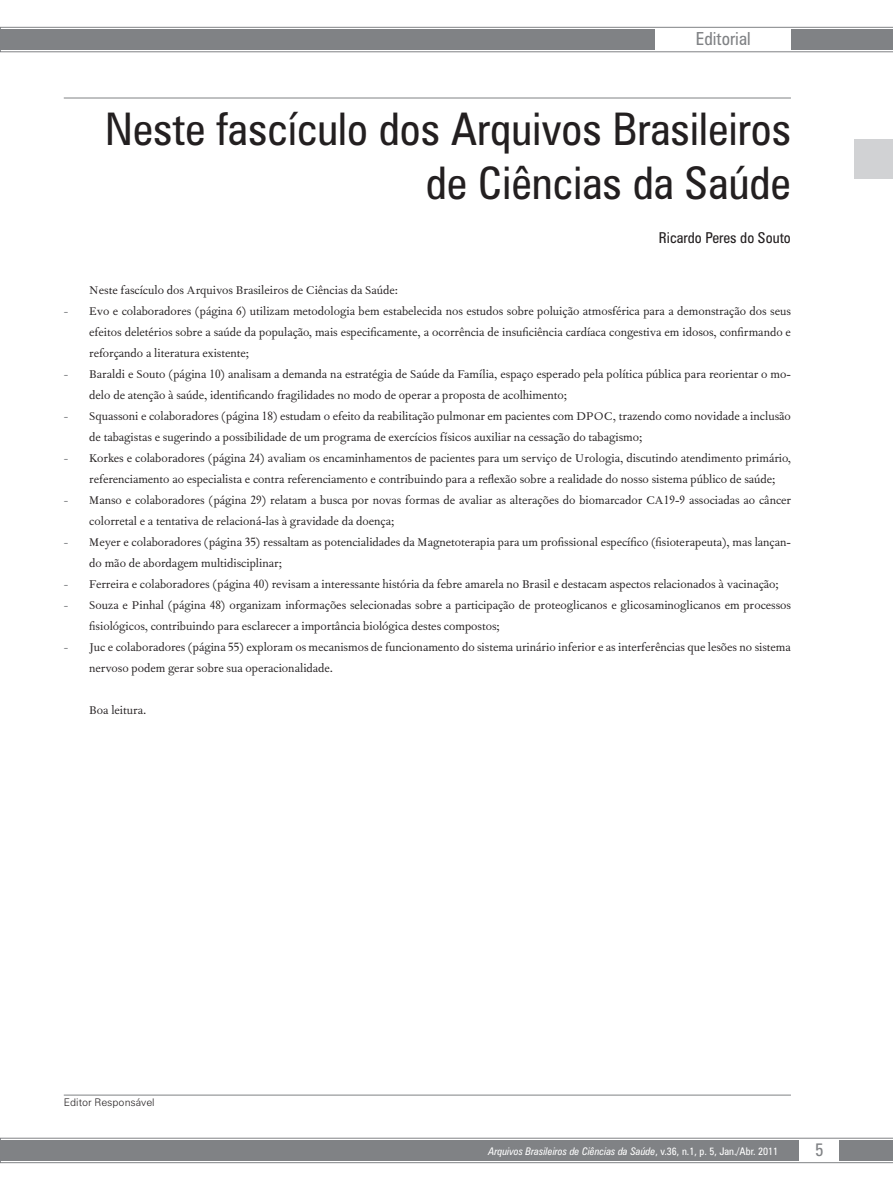
<style>
.page{position:relative;width:893px;height:1191px;background:#fff}
.page>*{position:absolute;margin:0;border:0;box-sizing:border-box;transform-origin:0 0}
.t1{font:condensed 45px/54px "Zurich BT";color:#231f20;text-align:right}
.t2{font:condensed 18px "Zurich BT";color:#808285}
.t3{font:condensed 15px "Zurich BT";color:#231f20}
.t4{font:13.5px/21px "Fournier MT Std";color:#231f20}
.t5{font:italic condensed 10.5px "Zurich BT";color:#fff}
.t6{font:300 10.5px "Zurich BT";color:#231f20}
.s1{color:#808285}
.s2{font-style:normal}
</style>
<div class="page">
<svg style="left:0;top:1137px;width:893px;height:26px;background:#8f9194"></svg>
<div style="left:800px;top:1139px;width:39px;height:22px;background:#fff"></div>
<svg style="left:0;top:27px;width:893px;height:25px;background:#8e9092"></svg>
<div style="left:656px;top:29px;width:135px;height:21px;background:#fff"></div>
<div style="left:855px;top:139px;width:38px;height:40px;background:#d1d2d4"></div>
<hr style="left:64px;top:98px;width:727px;height:1px;background:#808285">
<hr style="left:64px;top:1094px;width:727px;height:1px;background:#808285">
<h2 class="t2" style="left:696px;top:27px;width:56px">Editorial</h2>
<h1 class="t1" style="left:105px;top:102px;width:687px">Neste fascículo dos Arquivos Brasileiros de Ciências da Saúde</h1>
<p class="t3" style="left:659px;top:228px;width:134px">Ricardo Peres do Souto</p>
<p class="t4" style="left:89px;top:279px;width:310px">Neste fascículo dos Arquivos Brasileiros de Ciências da Saúde:</p>
<p class="t4" style="left:89px;top:300px;width:703px;text-align:justify;text-indent:-26px"><span class="s1">-</span> Evo e colaboradores (página 6) utilizam metodologia bem estabelecida nos estudos sobre poluição atmosférica para a demonstração dos seus efeitos deletérios sobre a saúde da população, mais especificamente, a ocorrência de insuficiência cardíaca congestiva em idosos, confirmando e reforçando a literatura existente;</p>
<p class="t4" style="left:89px;top:363px;width:703px;text-indent:-26px"><span class="s1">-</span> Baraldi e Souto (página 10) analisam a demanda na estratégia de Saúde da Família, espaço esperado pela política pública para reorientar o mo&shy;delo de atenção à saúde, identificando fragilidades no modo de operar a proposta de acolhimento;</p>
<p class="t4" style="left:89px;top:405px;width:703px;text-indent:-26px"><span class="s1">-</span> Squassoni e colaboradores (página 18) estudam o efeito da reabilitação pulmonar em pacientes com DPOC, trazendo como novidade a inclusão de tabagistas e sugerindo a possibilidade de um programa de exercícios físicos auxiliar na cessação do tabagismo;</p>
<p class="t4" style="left:89px;top:447px;width:703px;text-indent:-26px"><span class="s1">-</span> Korkes e colaboradores (página 24) avaliam os encaminhamentos de pacientes para um serviço de Urologia, discutindo atendimento primário, referenciamento ao especialista e contra referenciamento e contribuindo para a reflexão sobre a realidade do nosso sistema público de saúde;</p>
<p class="t4" style="left:89px;top:489px;width:703px;text-indent:-26px"><span class="s1">-</span> Manso e colaboradores (página 29) relatam a busca por novas formas de avaliar as alterações do biomarcador CA19-9 associadas ao câncer colorretal e a tentativa de relacioná-las à gravidade da doença;</p>
<p class="t4" style="left:89px;top:531px;width:703px;text-indent:-26px"><span class="s1">-</span> Meyer e colaboradores (página 35) ressaltam as potencialidades da Magnetoterapia para um profissional específico (fisioterapeuta), mas lançan&shy;do mão de abordagem multidisciplinar;</p>
<p class="t4" style="left:64px;top:573px;width:716px"><span class="s1">-</span> Ferreira e colaboradores (página 40) revisam a interessante história da febre amarela no Brasil e destacam aspectos relacionados à vacinação;</p>
<p class="t4" style="left:89px;top:594px;width:703px;text-indent:-26px"><span class="s1">-</span> Souza e Pinhal (página 48) organizam informações selecionadas sobre a participação de proteoglicanos e glicosaminoglicanos em processos fisiológicos, contribuindo para esclarecer a importância biológica destes compostos;</p>
<p class="t4" style="left:89px;top:636px;width:703px;text-indent:-26px"><span class="s1">-</span> Juc e colaboradores (página 55) exploram os mecanismos de funcionamento do sistema urinário inferior e as interferências que lesões no sistema nervoso podem gerar sobre sua operacionalidade.</p>
<p class="t4" style="left:89px;top:699px;width:59px">Boa leitura.</p>
<p class="t6" style="left:64px;top:1095px;width:92px">Editor Responsável</p>
<p class="t5" style="left:488px;top:1144px;width:291px">Arquivos Brasileiros de Ciências da Saúde<span class="s2">, v.36, n.1, p. 5, Jan./Abr. 2011</span></p>
<h2 class="t2" style="left:815px;top:1138px;width:10px">5</h2>
</div>
